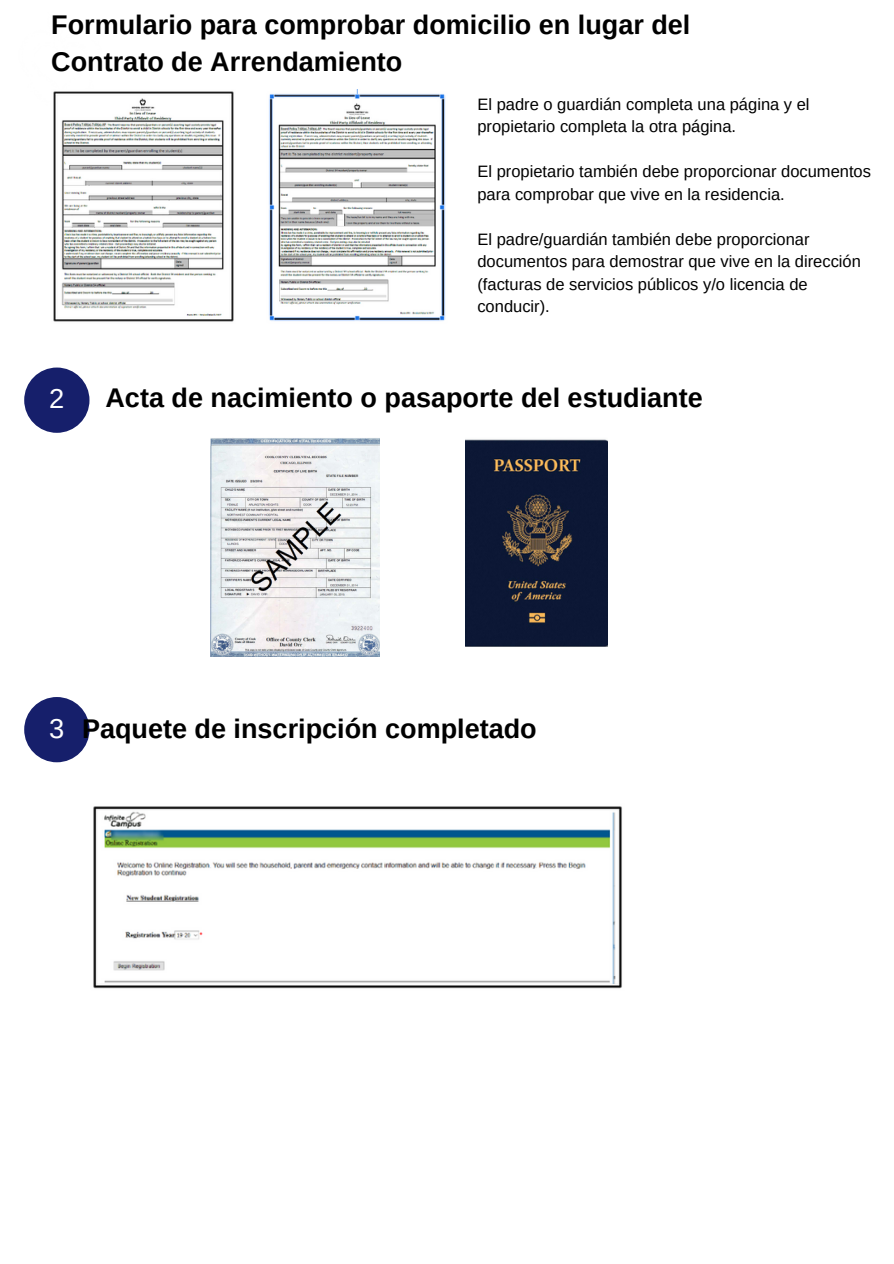
<style>
.page{position:relative;width:894px;height:1264px;background:#fff}
.page>*{position:absolute;margin:0;border:0;box-sizing:border-box;transform-origin:0 0}
.t1{font:27.3px "Arimo";color:#fff}
.t2{font:700 27px/37.2px "Arimo";color:#000}
.t3{font:16.5px/22.5px "Arimo";color:#000}
</style>
<div class="page">
<div style="left:24px;top:367px;width:65px;height:66px;background:#161f6b;border-radius:50%"></div>
<div style="left:24px;top:697px;width:65px;height:65px;background:#161f6b;border-radius:50%"></div>
<img style="left:53px;top:91px;width:181px;height:231px">
<img style="left:269px;top:90px;width:177px;height:231px">
<img style="left:210px;top:438px;width:169px;height:218px">
<img style="left:465px;top:439px;width:142px;height:207px">
<img style="left:93px;top:806px;width:529px;height:183px">
<h1 class="t2" style="left:51px;top:6px;width:640px">Formulario para comprobar domicilio en lugar del<br>Contrato de Arrendamiento</h1>
<p class="t1" style="left:49px;top:383px;width:17px">2</p>
<p class="t3" style="left:477px;top:93px;width:333px">El padre o guardián completa una página y el propietario completa la otra página.</p>
<h1 class="t3" style="left:477px;top:160px;width:395px">El propietario también debe proporcionar documentos para comprobar que vive en la residencia.</h1>
<p class="t3" style="left:477px;top:228px;width:385px">El padre/guardián también debe proporcionar documentos para demostrar que vive en la dirección (facturas de servicios públicos y/o licencia de conducir).</p>
<p class="t2" style="left:105px;top:379px;width:598px">Acta de nacimiento o pasaporte del estudiante</p>
<p class="t1" style="left:49px;top:712px;width:17px">3</p>
<p class="t2" style="left:82px;top:710px;width:456px">Paquete de inscripción completado</p>
</div>
